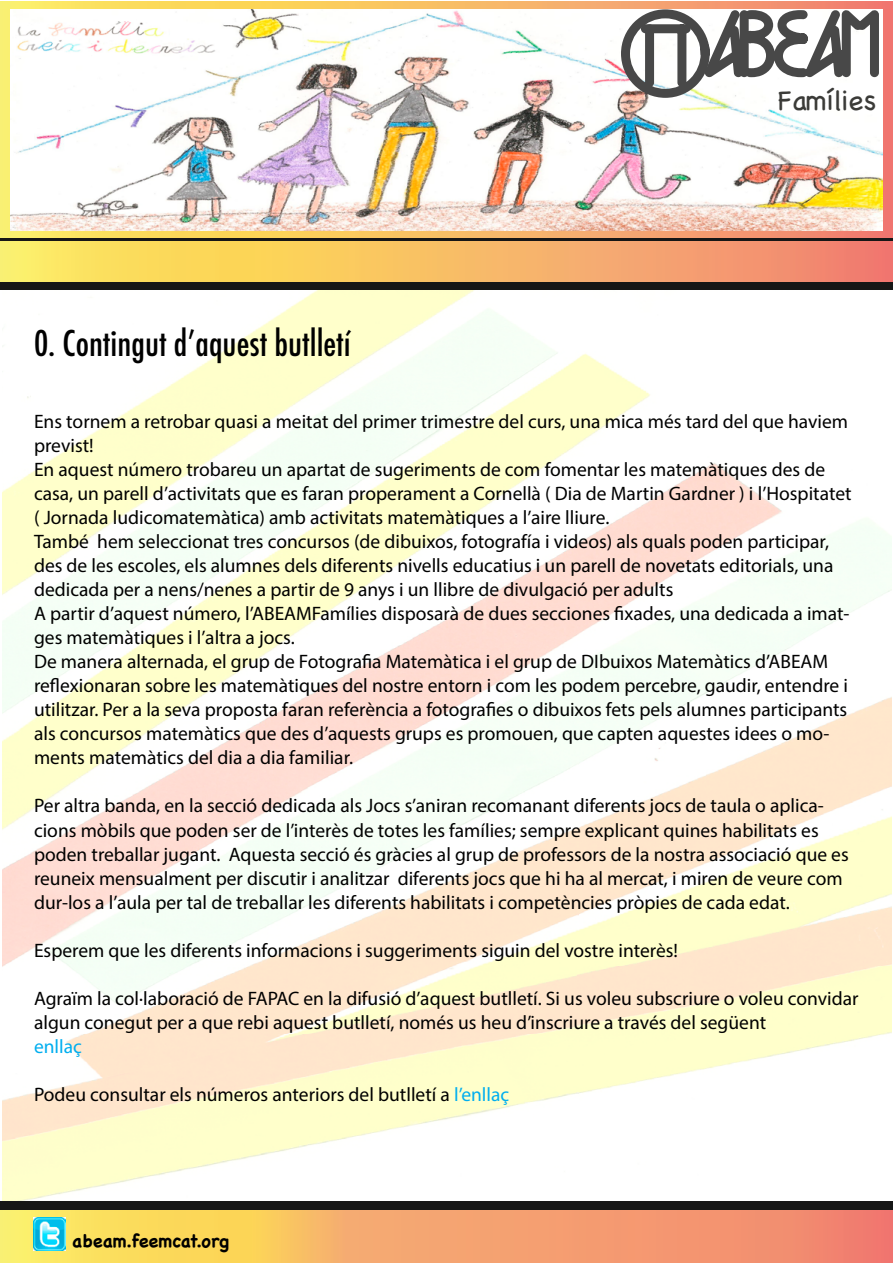
<style>
.page{position:relative;width:893px;height:1263px;background:#fff}
.page>*{position:absolute;margin:0;border:0;box-sizing:border-box;transform-origin:0 0}
.t1{font:500 condensed 34.5px "Futura";color:#000}
.t2{font:28.5px "Chalkboard";color:#3b3b38}
.t3{font:19.5px/24px "Myriad Pro";color:#000}
.t4{font:19.5px "Myriad Pro";color:#00aeef}
.t5{font:700 18px "Chalkboard";color:#000}
.s1{color:#00aeef}
</style>
<div class="page">
<img style="left:2px;top:290px;width:890px;height:911px">
<svg style="left:0;top:1px;width:892px;height:282px;background:#f3b766"></svg>
<img style="left:10px;top:9px;width:872px;height:222px">
<svg style="left:0;top:1210px;width:893px;height:53px;background:#f6ae6a"></svg>
<hr style="left:0;top:238px;width:893px;height:3px;background:#161616">
<img style="left:33px;top:1218px;width:33px;height:32px">
<svg style="left:621px;top:9px;width:258px;height:89px"></svg>
<div style="left:0;top:1201px;width:893px;height:9px;background:#161616"></div>
<div style="left:0;top:283px;width:893px;height:7px;background:#161616"></div>
<h1 class="t1" style="left:34px;top:321px;width:318px">0. Contingut d’aquest butlletí</h1>
<h2 class="t2" style="left:778px;top:83px;width:100px">Famílies</h2>
<p class="t3" style="left:34px;top:409px;width:819px">Ens tornem a retrobar quasi a meitat del primer trimestre del curs, una mica més tard del que haviem previst!<br>En aquest número trobareu un apartat de sugeriments de com fomentar les matemàtiques des de casa, un parell d’activitats que es faran properament a Cornellà ( Dia de Martin Gardner ) i l’Hospitatet ( Jornada ludicomatemàtica) amb activitats matemàtiques a l’aire lliure.<br>També hem seleccionat tres concursos (de dibuixos, fotografía i videos) als quals poden participar, des de les escoles, els alumnes dels diferents nivells educatius i un parell de novetats editorials, una dedicada per a nens/nenes a partir de 9 anys i un llibre de divulgació per adults<br>A partir d’aquest número, l’ABEAMFamílies disposarà de dues secciones fixades, una dedicada a imat&shy;ges matemàtiques i l’altra a jocs.<br>De manera alternada, el grup de Fotografia Matemàtica i el grup de DIbuixos Matemàtics d’ABEAM reflexionaran sobre les matemàtiques del nostre entorn i com les podem percebre, gaudir, entendre i utilitzar. Per a la seva proposta faran referència a fotografies o dibuixos fets pels alumnes participants als concursos matemàtics que des d’aquests grups es promouen, que capten aquestes idees o mo&shy;ments matemàtics del dia a dia familiar.</p>
<p class="t3" style="left:34px;top:794px;width:816px">Per altra banda, en la secció dedicada als Jocs s’aniran recomanant diferents jocs de taula o aplica&shy;cions mòbils que poden ser de l’interès de totes les famílies; sempre explicant quines habilitats es poden treballar jugant. Aquesta secció és gràcies al grup de professors de la nostra associació que es reuneix mensualment per discutir i analitzar diferents jocs que hi ha al mercat, i miren de veure com dur-los a l’aula per tal de treballar les diferents habilitats i competències pròpies de cada edat.</p>
<p class="t3" style="left:34px;top:938px;width:646px">Esperem que les diferents informacions i suggeriments siguin del vostre interès!</p>
<p class="t3" style="left:34px;top:986px;width:826px">Agraïm la col·laboració de FAPAC en la difusió d’aquest butlletí. Si us voleu subscriure o voleu convidar algun conegut per a que rebi aquest butlletí, només us heu d’inscriure a través del següent</p>
<p class="t4" style="left:34px;top:1034px;width:49px">enllaç</p>
<p class="t3" style="left:34px;top:1082px;width:477px">Podeu consultar els números anteriors del butlletí a <span class="s1">l’enllaç</span></p>
<p class="t5" style="left:72px;top:1230px;width:158px">abeam.feemcat.org</p>
</div>
